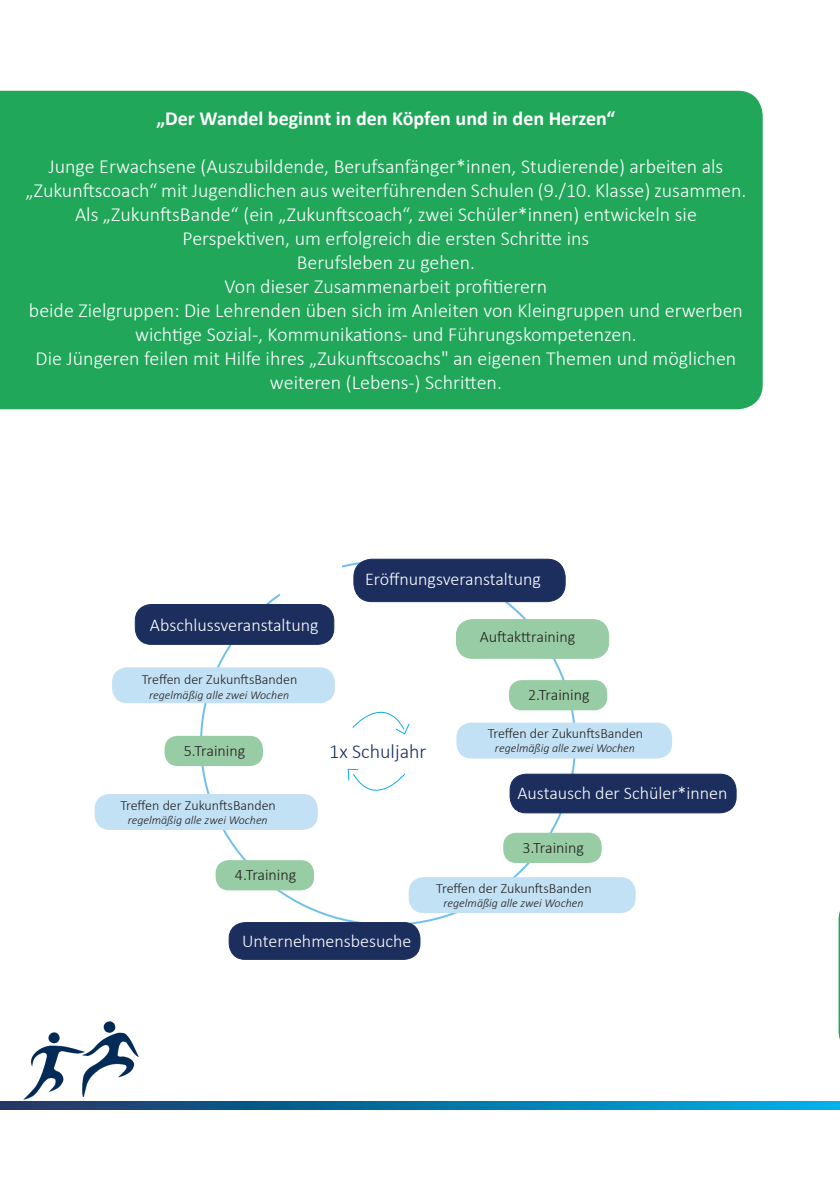
<style>
.page{position:relative;width:840px;height:1191px;background:#fff}
.page>*{position:absolute;margin:0;border:0;box-sizing:border-box;transform-origin:0 0}
.t1{font:300 20px/24px "Calibri";color:#fff;text-align:center}
.t2{font:700 20px "Calibri";color:#fff}
.t3{font:300 20px "Calibri";color:#1b2e5d}
.t4{font:300 18px "Calibri";color:#fff}
.t5{font:300 16px "Calibri";color:#231f20}
.t6{font:300 14px "Calibri";color:#231f20}
.t7{font:italic 300 12px "Calibri";color:#231f20}
</style>
<div class="page">
<div style="left:135px;top:604px;width:198px;height:40px;background:#1b2e5d;border-radius:16px"></div>
<div style="left:135px;top:604px;width:199px;height:41px;border:1px solid #1b2e5d;border-radius:16px"></div>
<div style="left:353px;top:559px;width:212px;height:42px;background:#1b2e5d;border-radius:18px"></div>
<div style="left:353px;top:559px;width:212px;height:43px;border:1px solid #1b2e5d;border-radius:18px"></div>
<div style="left:0;top:91px;width:762px;height:318px;background:#20a75a"></div>
<img style="left:0;top:1101px;width:839px;height:8px">
<div style="left:504px;top:833px;width:96px;height:29px;background:#98cca4;border-radius:12px"></div>
<div style="left:503px;top:832px;width:98px;height:31px;border:2px solid #98cca4;border-radius:12px"></div>
<div style="left:509px;top:681px;width:97px;height:28px;background:#98cca4;border-radius:12px"></div>
<div style="left:508px;top:680px;width:99px;height:30px;border:2px solid #98cca4;border-radius:12px"></div>
<div style="left:216px;top:861px;width:97px;height:28px;background:#98cca4;border-radius:12px"></div>
<div style="left:215px;top:860px;width:99px;height:30px;border:2px solid #98cca4;border-radius:12px"></div>
<div style="left:165px;top:737px;width:97px;height:28px;background:#98cca4;border-radius:12px"></div>
<div style="left:164px;top:736px;width:99px;height:30px;border:2px solid #98cca4;border-radius:12px"></div>
<div style="left:457px;top:723px;width:213px;height:34px;background:#c2e1f5;border-radius:14px"></div>
<div style="left:456px;top:722px;width:215px;height:36px;border:2px solid #c2e1f5;border-radius:14px"></div>
<div style="left:409px;top:878px;width:225px;height:34px;background:#c2e1f5;border-radius:14px"></div>
<div style="left:408px;top:877px;width:227px;height:36px;border:2px solid #c2e1f5;border-radius:14px"></div>
<div style="left:95px;top:795px;width:221px;height:34px;background:#c2e1f5;border-radius:14px"></div>
<div style="left:94px;top:794px;width:223px;height:36px;border:2px solid #c2e1f5;border-radius:14px"></div>
<div style="left:113px;top:668px;width:220px;height:34px;background:#c2e1f5;border-radius:14px"></div>
<div style="left:112px;top:667px;width:222px;height:36px;border:2px solid #c2e1f5;border-radius:14px"></div>
<div style="left:229px;top:922px;width:191px;height:37px;background:#1b2e5d;border-radius:16px"></div>
<div style="left:228px;top:922px;width:192px;height:38px;border:1px solid #1b2e5d;border-radius:16px"></div>
<div style="left:456px;top:619px;width:152px;height:39px;background:#98cca4;border-radius:16px"></div>
<div style="left:455px;top:619px;width:154px;height:40px;border:1px solid #98cca4;border-radius:16px"></div>
<div style="left:510px;top:774px;width:225px;height:39px;background:#1b2e5d;border-radius:16px"></div>
<div style="left:509px;top:773px;width:227px;height:40px;border:1px solid #1b2e5d;border-radius:16px"></div>
<svg style="left:352px;top:711px;width:58px;height:24px"></svg>
<svg style="left:347px;top:768px;width:58px;height:23px"></svg>
<svg style="left:838px;top:915px;width:1px;height:120px"></svg>
<img style="left:24px;top:1021px;width:114px;height:78px">
<p class="t2" style="left:156px;top:104px;width:460px">„Der Wandel beginnt in den Köpfen und in den Herzen“</p>
<p class="t1" style="left:48px;top:154px;width:676px">Junge Erwachsene (Auszubildende, Berufsanfänger*innen, Studierende) arbeiten als</p>
<p class="t1" style="left:26px;top:178px;width:722px">„Zukunftscoach“ mit Jugendlichen aus weiterführenden Schulen (9./10. Klasse) zusammen.<br>Als „ZukunftsBande“ (ein „Zukunftscoach“, zwei Schüler*innen) entwickeln sie</p>
<p class="t1" style="left:182px;top:226px;width:408px">Perspektiven, um erfolgreich die ersten Schritte ins</p>
<p class="t1" style="left:296px;top:250px;width:180px">Berufsleben zu gehen.</p>
<p class="t1" style="left:224px;top:274px;width:324px">Von dieser Zusammenarbeit profitierern</p>
<p class="t1" style="left:29px;top:298px;width:715px">beide Zielgruppen: Die Lehrenden üben sich im Anleiten von Kleingruppen und erwerben</p>
<p class="t1" style="left:135px;top:322px;width:503px">wichtige Sozial-, Kommunikations- und Führungskompetenzen.</p>
<p class="t1" style="left:36px;top:346px;width:701px">Die Jüngeren feilen mit Hilfe ihres „Zukunftscoachs" an eigenen Themen und möglichen</p>
<p class="t1" style="left:270px;top:370px;width:233px">weiteren (Lebens-) Schritten.</p>
<p class="t4" style="left:150px;top:613px;width:170px">Abschlussveranstaltung</p>
<p class="t6" style="left:142px;top:671px;width:157px">Treffen der ZukunftsBanden</p>
<p class="t7" style="left:149px;top:687px;width:141px">regelmäßig alle zwei Wochen</p>
<p class="t5" style="left:184px;top:740px;width:63px">5.Training</p>
<p class="t6" style="left:120px;top:796px;width:157px">Treffen der ZukunftsBanden</p>
<p class="t7" style="left:128px;top:813px;width:141px">regelmäßig alle zwei Wochen</p>
<p class="t5" style="left:235px;top:865px;width:63px">4.Training</p>
<p class="t4" style="left:365px;top:568px;width:177px">Eröffnungsveranstaltung</p>
<p class="t5" style="left:479px;top:626px;width:97px">Auftakttraining</p>
<p class="t3" style="left:329px;top:738px;width:99px">1x Schuljahr</p>
<p class="t5" style="left:528px;top:685px;width:63px">2.Training</p>
<p class="t6" style="left:487px;top:724px;width:157px">Treffen der ZukunftsBanden</p>
<p class="t7" style="left:494px;top:741px;width:141px">regelmäßig alle zwei Wochen</p>
<p class="t4" style="left:517px;top:781px;width:211px">Austausch der Schüler*innen</p>
<p class="t5" style="left:522px;top:837px;width:63px">3.Training</p>
<p class="t6" style="left:436px;top:879px;width:157px">Treffen der ZukunftsBanden</p>
<p class="t7" style="left:443px;top:895px;width:141px">regelmäßig alle zwei Wochen</p>
<p class="t4" style="left:242px;top:929px;width:171px">Unternehmensbesuche</p>
</div>
